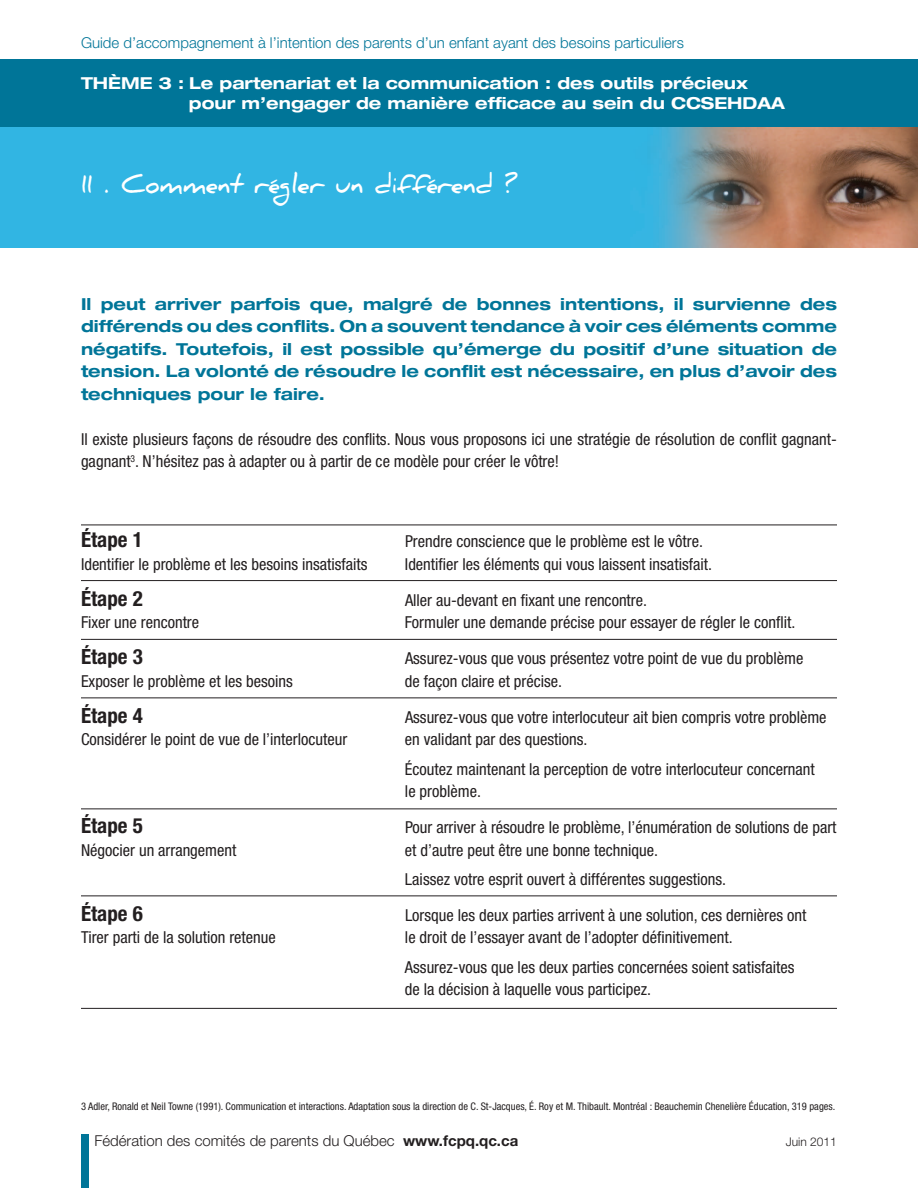
<style>
.page{position:relative;width:918px;height:1188px;background:#fff}
.page>*{position:absolute;margin:0;border:0;box-sizing:border-box;transform-origin:0 0}
.t1{font:700 25.5px "Daniel";color:#fff;scale:.9 1}
.t2{font:700 condensed 21px "Helvetica Neue";color:#231f20}
.t3{font:condensed 16.5px/22.5px "Helvetica Neue";color:#231f20}
.t4{font:700 expanded 16.5px/22.5px "Helvetica Neue";color:#007598;text-align:justify}
.t5{font:700 expanded 16.5px "Helvetica Neue";color:#fff}
.t6{font:300 15px "Helvetica Neue";color:#007598}
.t7{font:300 15px "Helvetica Neue";color:#231f20}
.t8{font:300 12px "Helvetica Neue";color:#231f20}
.t9{font:condensed 10.5px "Helvetica Neue";color:#231f20}
.s1{font-weight:700}
</style>
<div class="page">
<div style="left:0;top:60px;width:918px;height:72px;background:#007598"></div>
<div style="left:81px;top:1134px;width:7px;height:54px;background:#007598"></div>
<img style="left:0;top:128px;width:918px;height:120px">
<hr style="left:81px;top:580px;width:756px;height:1px;background:#231f20">
<hr style="left:81px;top:525px;width:756px;height:1px;background:#231f20">
<hr style="left:81px;top:698px;width:756px;height:1px;background:#231f20">
<hr style="left:81px;top:639px;width:756px;height:1px;background:#231f20">
<hr style="left:81px;top:808px;width:756px;height:1px;background:#231f20">
<hr style="left:81px;top:896px;width:756px;height:1px;background:#231f20">
<hr style="left:81px;top:1008px;width:756px;height:1px;background:#231f20">
<p class="t6" style="left:81px;top:33px;width:604px">Guide d’accompagnement à l’intention des parents d’un enfant ayant des besoins particuliers</p>
<p class="t5" style="left:81px;top:73px;width:669px">THÈME 3 : Le partenariat et la communication : des outils précieux</p>
<p class="t5" style="left:189px;top:93px;width:598px">pour m’engager de manière efficace au sein du CCSEHDAA</p>
<p class="t1" style="left:81px;top:170px;width:487px">11 . Comment régler un différend ?</p>
<p class="t4" style="left:81px;top:292px;width:758px">Il peut arriver parfois que, malgré de bonnes intentions, il survienne des différends ou des conflits. On a souvent tendance à voir ces éléments comme négatifs. Toutefois, il est possible qu’émerge du positif d’une situation de tension. La volonté de résoudre le conflit est nécessaire, en plus d’avoir des techniques pour le faire.</p>
<p class="t3" style="left:81px;top:428px;width:757px">Il existe plusieurs façons de résoudre des conflits. Nous vous proposons ici une stratégie de résolution de conflit gagnant&shy;gagnant<sup>3</sup>. N’hésitez pas à adapter ou à partir de ce modèle pour créer le vôtre!</p>
<p class="t2" style="left:81px;top:527px;width:63px">Étape 1</p>
<p class="t3" style="left:405px;top:530px;width:299px">Prendre conscience que le problème est le vôtre.</p>
<p class="t3" style="left:81px;top:553px;width:288px">Identifier le problème et les besoins insatisfaits</p>
<p class="t3" style="left:405px;top:553px;width:309px">Identifier les éléments qui vous laissent insatisfait.</p>
<p class="t2" style="left:81px;top:586px;width:63px">Étape 2</p>
<p class="t3" style="left:405px;top:589px;width:244px">Aller au-devant en fixant une rencontre.</p>
<p class="t3" style="left:81px;top:611px;width:120px">Fixer une rencontre</p>
<p class="t3" style="left:405px;top:611px;width:392px">Formuler une demande précise pour essayer de régler le conflit.</p>
<p class="t2" style="left:81px;top:644px;width:63px">Étape 3</p>
<p class="t3" style="left:405px;top:647px;width:400px">Assurez-vous que vous présentez votre point de vue du problème</p>
<p class="t3" style="left:81px;top:670px;width:213px">Exposer le problème et les besoins</p>
<p class="t3" style="left:405px;top:670px;width:159px">de façon claire et précise.</p>
<p class="t2" style="left:81px;top:703px;width:63px">Étape 4</p>
<p class="t3" style="left:405px;top:706px;width:423px">Assurez-vous que votre interlocuteur ait bien compris votre problème</p>
<p class="t3" style="left:81px;top:728px;width:268px">Considérer le point de vue de l’interlocuteur</p>
<p class="t3" style="left:405px;top:728px;width:184px">en validant par des questions.</p>
<p class="t3" style="left:405px;top:757px;width:411px">Écoutez maintenant la perception de votre interlocuteur concernant</p>
<p class="t3" style="left:405px;top:780px;width:78px">le problème.</p>
<p class="t2" style="left:81px;top:813px;width:63px">Étape 5</p>
<p class="t3" style="left:405px;top:816px;width:433px">Pour arriver à résoudre le problème, l’énumération de solutions de part</p>
<p class="t3" style="left:81px;top:838px;width:157px">Négocier un arrangement</p>
<p class="t3" style="left:405px;top:838px;width:255px">et d’autre peut être une bonne technique.</p>
<p class="t3" style="left:405px;top:868px;width:323px">Laissez votre esprit ouvert à différentes suggestions.</p>
<p class="t2" style="left:81px;top:901px;width:63px">Étape 6</p>
<p class="t3" style="left:405px;top:904px;width:403px">Lorsque les deux parties arrivent à une solution, ces dernières ont</p>
<p class="t3" style="left:81px;top:926px;width:196px">Tirer parti de la solution retenue</p>
<p class="t3" style="left:405px;top:926px;width:329px">le droit de l’essayer avant de l’adopter définitivement.</p>
<p class="t3" style="left:405px;top:955px;width:391px">Assurez-vous que les deux parties concernées soient satisfaites</p>
<p class="t3" style="left:405px;top:978px;width:248px">de la décision à laquelle vous participez.</p>
<p class="t9" style="left:81px;top:1100px;width:756px">3 Adler, Ronald et Neil Towne (1991). Communication et interactions. Adaptation sous la direction de C. St-Jacques, É. Roy et M. Thibault. Montréal : Beauchemin Chenelière Éducation, 319 pages.</p>
<p class="t7" style="left:94px;top:1131px;width:425px">Fédération des comités de parents du Québec <span class="s1">www.fcpq.qc.ca</span></p>
<p class="t8" style="left:786px;top:1135px;width:53px">Juin 2011</p>
</div>
